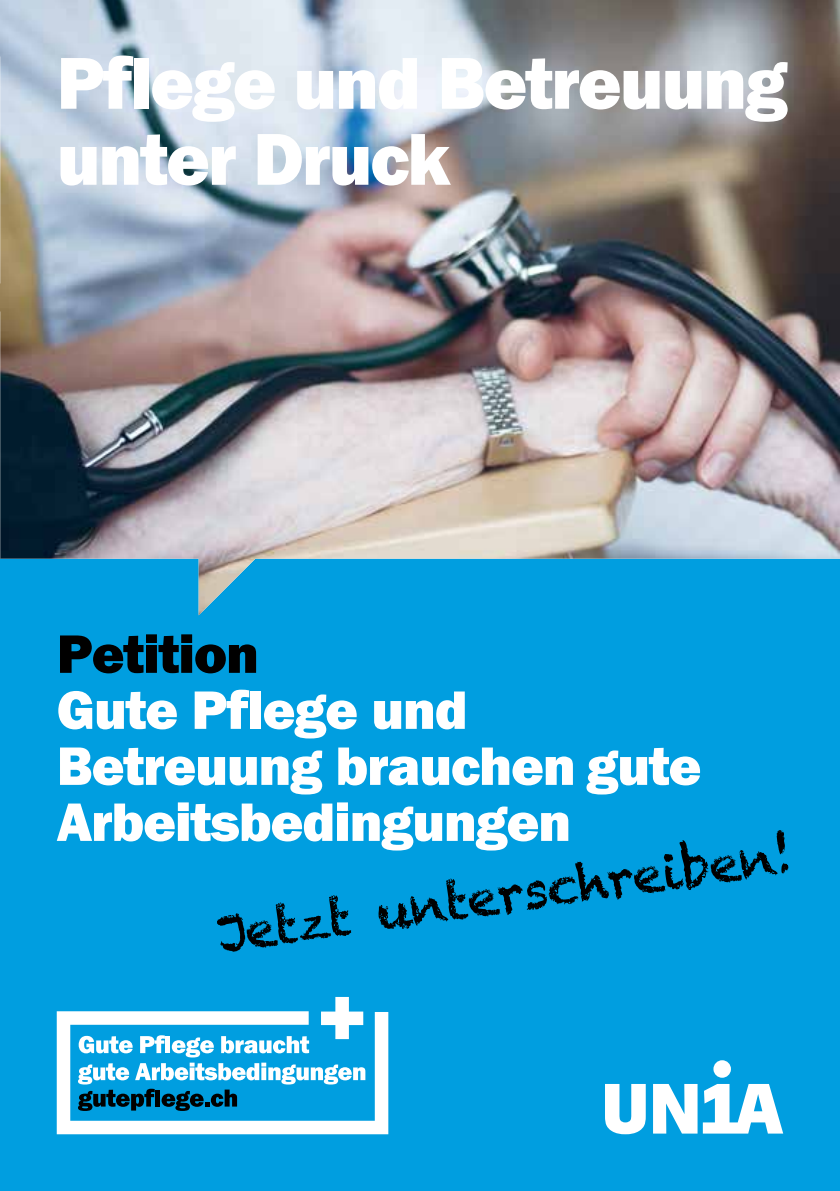
<style>
.page{position:relative;width:840px;height:1191px;background:#fff}
.page>*{position:absolute;margin:0;border:0;box-sizing:border-box;transform-origin:0 0}
.t1{font:76px/76px "Franklin Got URWT Hea";letter-spacing:-.025em;color:#fff}
.t2{font:56px/56px "Franklin Got URWT Hea";letter-spacing:-.02em;color:#fff}
.t3{font:56px "Franklin Got URWT Hea";letter-spacing:-.02em;color:#000}
.t4{font:50.4px "Chalkduster";color:#000}
</style>
<div class="page">
<div style="left:0;top:0;width:839px;height:1191px;background:#009ee0"></div>
<svg style="left:57px;top:1011px;width:331px;height:123px;fill:#fff"></svg>
<svg style="left:78px;top:997px;width:287px;height:114px"></svg>
<img style="left:0;top:0;width:839px;height:615px">
<svg style="left:713px;top:1060px;width:17px;height:17px"></svg>
<svg style="left:605px;top:1084px;width:40px;height:50px"></svg>
<svg style="left:653px;top:1084px;width:129px;height:49px"></svg>
<h1 class="t1" style="left:57px;top:46px;width:732px">Pflege und Betreuung unter Druck</h1>
<p class="t3" style="left:57px;top:621px;width:203px">Petition</p>
<p class="t2" style="left:57px;top:682px;width:646px">Gute Pflege und<br>Betreuung brauchen gute<br>Arbeitsbedingungen</p>
<p class="t4" style="left:213px;top:905px;width:581px;rotate:-8deg">Jetzt unterschreiben!</p>
</div>
